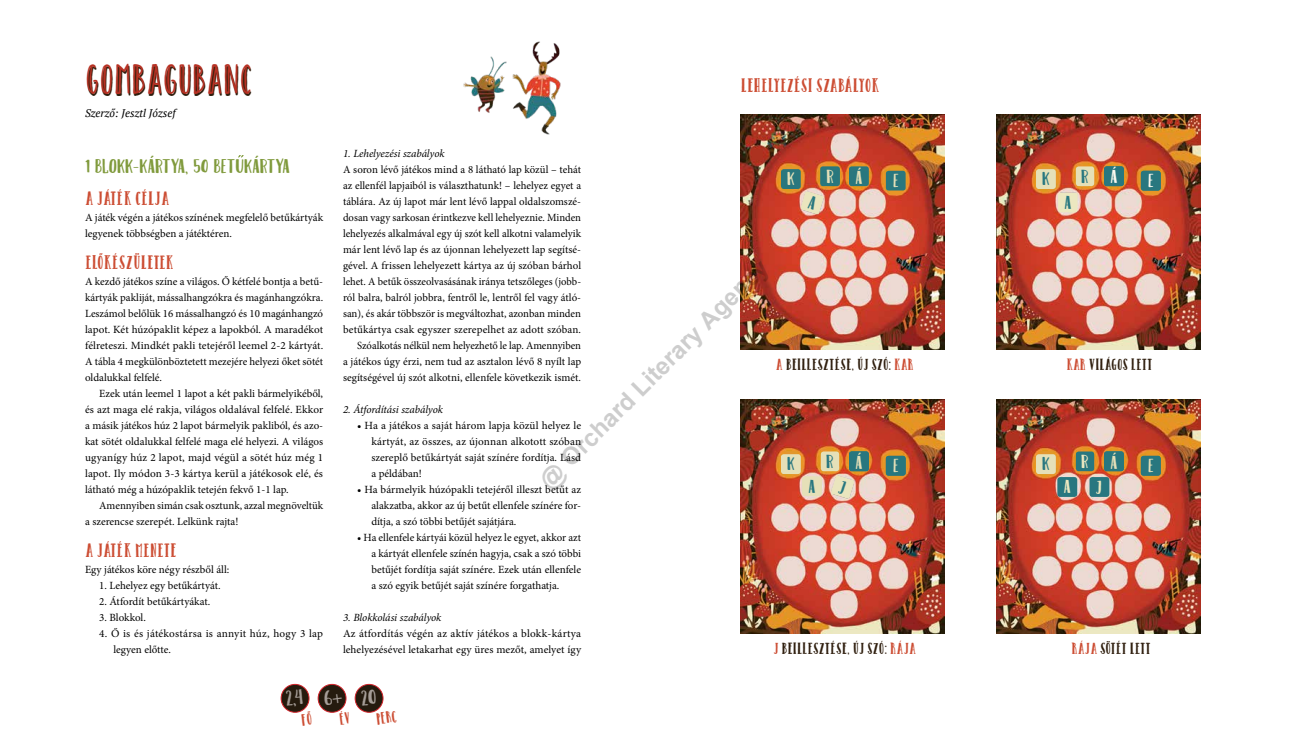
<style>
.page{position:relative;width:1304px;height:752px;background:#fff}
.page>*{position:absolute;margin:0;border:0;box-sizing:border-box;transform-origin:0 0}
.t1{font:700 40px "Catalina Avalon Sans";color:#2f1e0e}
.t2{font:700 24px "Arial";color:rgb(0 0 0/.2)}
.t3{font:700 18px "Catalina Avalon Slab";color:#cc4d33}
.t4{font:18px "Caferus Normal";letter-spacing:.01em;color:#809a3c}
.t5{font:17px "Caferus Normal";color:#e5e0b8}
.t6{font:17px "Caferus Normal";color:#287780}
.t7{font:17px "Caferus Normal";color:#ece8c1}
.t8{font:17px "Caferus Normal";color:#faf9ef}
.t9{font:700 15.7px "Catalina Avalon Sans";color:#cc4d33}
.t10{font:700 15px "Catalina Avalon Slab";color:#2f1e0e}
.t11{font:11px/16px "Minion Pro";color:#000;text-align:justify}
.t12{font:italic 11px "Minion Pro";letter-spacing:-.01em;color:#000}
.t13{font:italic 11px "PT Serif";color:#000}
.s1{font-family:"Catalina Avalon Sans";font-weight:700}
.s2{color:#cc4d33}
</style>
<div class="page">
<svg style="left:281px;top:684px;width:28px;height:28px"></svg>
<div style="left:281px;top:683px;width:29px;height:29px;border:1px solid #d2232a;border-radius:50%"></div>
<svg style="left:318px;top:684px;width:28px;height:28px"></svg>
<div style="left:318px;top:683px;width:29px;height:29px;border:1px solid #d2232a;border-radius:50%"></div>
<div style="left:355px;top:684px;width:28px;height:28px;background:#251b0e;border-radius:50%"></div>
<div style="left:355px;top:683px;width:29px;height:29px;border:1px solid #d2232a;border-radius:50%"></div>
<img style="left:741px;top:114px;width:204px;height:235px">
<img style="left:996px;top:114px;width:204px;height:235px">
<img style="left:781px;top:169px;width:20px;height:20px">
<div style="left:1036px;top:169px;width:20px;height:20px;background:#e5e0b8;border-radius:3px"></div>
<img style="left:886px;top:171px;width:20px;height:19px">
<img style="left:1141px;top:171px;width:20px;height:19px">
<img style="left:820px;top:166px;width:20px;height:20px">
<img style="left:849px;top:166px;width:20px;height:20px">
<img style="left:1104px;top:166px;width:20px;height:20px">
<img style="left:800px;top:191px;width:25px;height:24px">
<img style="left:1058px;top:192px;width:20px;height:20px">
<div style="left:1076px;top:166px;width:18px;height:20px;background:#e5e0b8;border-radius:3px"></div>
<img style="left:741px;top:399px;width:204px;height:234px">
<img style="left:996px;top:399px;width:204px;height:234px">
<div style="left:781px;top:454px;width:20px;height:20px;background:#e5e0b8;border-radius:3px"></div>
<div style="left:802px;top:476px;width:20px;height:20px;background:#e5e0b8;border-radius:3px"></div>
<div style="left:1036px;top:454px;width:20px;height:20px;background:#e5e0b8;border-radius:3px"></div>
<img style="left:886px;top:455px;width:20px;height:20px">
<img style="left:1141px;top:455px;width:20px;height:20px">
<img style="left:849px;top:451px;width:20px;height:20px">
<img style="left:1104px;top:451px;width:20px;height:20px">
<div style="left:1057px;top:477px;width:20px;height:19px;background:#287780;border-radius:3px"></div>
<div style="left:1089px;top:477px;width:20px;height:19px;background:#287780;border-radius:3px"></div>
<div style="left:821px;top:451px;width:18px;height:20px;background:#e5e0b8;border-radius:3px"></div>
<div style="left:1076px;top:451px;width:18px;height:20px;background:#287780;border-radius:3px"></div>
<img style="left:831px;top:475px;width:24px;height:24px">
<img style="left:463px;top:41px;width:98px;height:94px">
<svg style="left:285px;top:688px;width:25px;height:25px"></svg>
<svg style="left:324px;top:689px;width:23px;height:24px"></svg>
<svg style="left:808px;top:195px;width:9px;height:15px"></svg>
<svg style="left:838px;top:480px;width:8px;height:14px"></svg>
<h1 class="t1" style="left:86px;top:57px;width:169px">GOMBAGUBANC</h1>
<p class="t13" style="left:85px;top:106px;width:92px">Szerző: Jesztl József</p>
<h3 class="t4" style="left:85px;top:154px;width:206px">1 BLOKK<span class="s1">-</span>KÁRTYA, 50 BETUKÁRTYA</h3>
<h3 class="t3" style="left:85px;top:187px;width:86px">A JÁTÉK CÉLJA</h3>
<p class="t11" style="left:85px;top:209px;width:240px">A játék végén a játékos színének megfelelő betűkártyák legyenek többségben a játéktéren.</p>
<h3 class="t3" style="left:85px;top:251px;width:90px">ELŐKÉSZÜLETEK</h3>
<p class="t11" style="left:85px;top:273px;width:240px">A kezdő játékos színe a világos. Ő kétfelé bontja a betű&shy;kártyák pakliját, mássalhangzókra és magánhangzókra.<br>Leszámol belőlük 16 mássalhangzó és 10 magánhangzó lapot. Két húzópaklit képez a lapokból. A maradékot félreteszi. Mindkét pakli tetejéről leemel 2-2 kártyát.<br>A tábla 4 megkülönböztetett mezejére helyezi őket sötét oldalukkal felfelé.</p>
<p class="t11" style="left:85px;top:385px;width:240px;text-indent:14px">Ezek után leemel 1 lapot a két pakli bármelyikéből, és azt maga elé rakja, világos oldalával felfelé. Ekkor a másik játékos húz 2 lapot bármelyik pakliból, és azo&shy;kat sötét oldalukkal felfelé maga elé helyezi. A világos ugyanígy húz 2 lapot, majd végül a sötét húz még 1 lapot. Ily módon 3-3 kártya kerül a játékosok elé, és látható még a húzópaklik tetején fekvő 1-1 lap.</p>
<p class="t11" style="left:85px;top:497px;width:240px;text-indent:14px">Amennyiben simán csak osztunk, azzal megnöveltük a szerencse szerepét. Lelkünk rajta!</p>
<h3 class="t3" style="left:85px;top:539px;width:93px">A JÁTÉK MENETE</h3>
<p class="t11" style="left:85px;top:561px;width:146px">Egy játékos köre négy részből áll:</p>
<p class="t11" style="left:99px;top:577px;width:123px">1. Lehelyez egy betűkártyát.</p>
<p class="t11" style="left:99px;top:593px;width:113px">2. Átfordít betűkártyákat.</p>
<p class="t11" style="left:99px;top:609px;width:48px">3. Blokkol.</p>
<p class="t11" style="left:113px;top:625px;width:211px;text-indent:-14px">4. Ő is és játékostársa is annyit húz, hogy 3 lap legyen előtte.</p>
<h3 class="t3" style="left:741px;top:75px;width:140px">LEHELYEZÉSI SZABÁLYOK</h3>
<p class="t12" style="left:343px;top:145px;width:103px">1. Lehelyezési szabályok</p>
<p class="t11" style="left:343px;top:161px;width:240px;text-align:right">A soron lévő játékos mind a 8 látható lap közül – tehát az ellenfél lapjaiból is választhatunk! – lehelyez egyet a táblára. Az új lapot már lent lévő lappal oldalszomszé&shy;dosan vagy sarkosan érintkezve kell lehelyeznie. Minden lehelyezés alkalmával egy új szót kell alkotni valamelyik már lent lévő lap és az újonnan lehelyezett lap segítsé&shy;gével. A frissen lehelyezett kártya az új szóban bárhol lehet. A betűk összeolvasásának iránya tetszőleges (jobb&shy;ról balra, balról jobbra, fentről le, lentről fel vagy átló&shy;san), és akár többször is megváltozhat, azonban minden betűkártya csak egyszer szerepelhet az adott szóban.<br>Szóalkotás nélkül nem helyezhető le lap. Amennyiben<br>a játékos úgy érzi, nem tud az asztalon lévő 8 nyílt lap segítségével új szót alkotni, ellenfele következik ismét.</p>
<p class="t12" style="left:343px;top:401px;width:101px">2. Átfordítási szabályok</p>
<p class="t11" style="left:371px;top:417px;width:211px;text-indent:-14px">• Ha a játékos a saját három lapja közül helyez le kártyát, az összes, az újonnan alkotott szóban szereplő betűkártyát saját színére fordítja. Lásd a példában!</p>
<p class="t11" style="left:371px;top:481px;width:211px;text-indent:-14px">• Ha bármelyik húzópakli tetejéről illeszt betűt az alakzatba, akkor az új betűt ellenfele színére for&shy;dítja, a szó többi betűjét sajátjára.</p>
<p class="t11" style="left:371px;top:529px;width:211px;text-indent:-14px">• Ha ellenfele kártyái közül helyez le egyet, akkor azt a kártyát ellenfele színén hagyja, csak a szó többi betűjét fordítja saját színére. Ezek után ellenfele a szó egyik betűjét saját színére forgathatja.</p>
<p class="t12" style="left:343px;top:609px;width:100px">3. Blokkolási szabályok</p>
<p class="t11" style="left:343px;top:625px;width:240px">Az átfordítás végén az aktív játékos a blokk-kártya lehelyezésével letakarhat egy üres mezőt, amelyet így</p>
<h3 class="t5" style="left:826px;top:166px;width:9px">R</h3>
<h3 class="t5" style="left:855px;top:166px;width:8px">Á</h3>
<h3 class="t6" style="left:1081px;top:165px;width:9px">R</h3>
<h3 class="t8" style="left:1110px;top:166px;width:8px">Á</h3>
<h3 class="t5" style="left:787px;top:168px;width:9px">K</h3>
<h3 class="t6" style="left:1042px;top:168px;width:9px">K</h3>
<h3 class="t5" style="left:893px;top:169px;width:7px">E</h3>
<h3 class="t8" style="left:1148px;top:169px;width:7px">E</h3>
<h3 class="t6" style="left:1064px;top:191px;width:8px">A</h3>
<h2 class="t2" style="left:533px;top:472px;width:313px;rotate:-45deg">@ Orchard Literary Agency</h2>
<h3 class="t10" style="left:776px;top:354px;width:139px"><span class="s2">A</span> BEILLESZTÉSE, ÚJ SZÓ: <span class="s2">KAR</span></h3>
<h3 class="t10" style="left:1066px;top:354px;width:87px"><span class="s2">KAR</span> VILÁGOS LETT</h3>
<h3 class="t6" style="left:826px;top:450px;width:9px">R</h3>
<h3 class="t5" style="left:855px;top:451px;width:8px">Á</h3>
<h3 class="t7" style="left:1081px;top:450px;width:9px">R</h3>
<h3 class="t5" style="left:1110px;top:451px;width:8px">Á</h3>
<h3 class="t6" style="left:787px;top:452px;width:9px">K</h3>
<h3 class="t6" style="left:1042px;top:452px;width:9px">K</h3>
<h3 class="t6" style="left:809px;top:475px;width:8px">A</h3>
<h3 class="t7" style="left:1064px;top:475px;width:8px">A</h3>
<h3 class="t5" style="left:893px;top:454px;width:7px">E</h3>
<h3 class="t5" style="left:1148px;top:454px;width:7px">E</h3>
<h3 class="t7" style="left:1096px;top:476px;width:7px">J</h3>
<h3 class="t10" style="left:773px;top:639px;width:144px"><span class="s2">J</span> BEILLESZTÉSE, ÚJ SZÓ: <span class="s2">RÁJA</span></h3>
<h3 class="t10" style="left:1071px;top:639px;width:81px"><span class="s2">RÁJA</span> SÖTÉT LETT</h3>
<h3 class="t9" style="left:375px;top:709px;width:22px;rotate:-7deg">PERC</h3>
</div>
